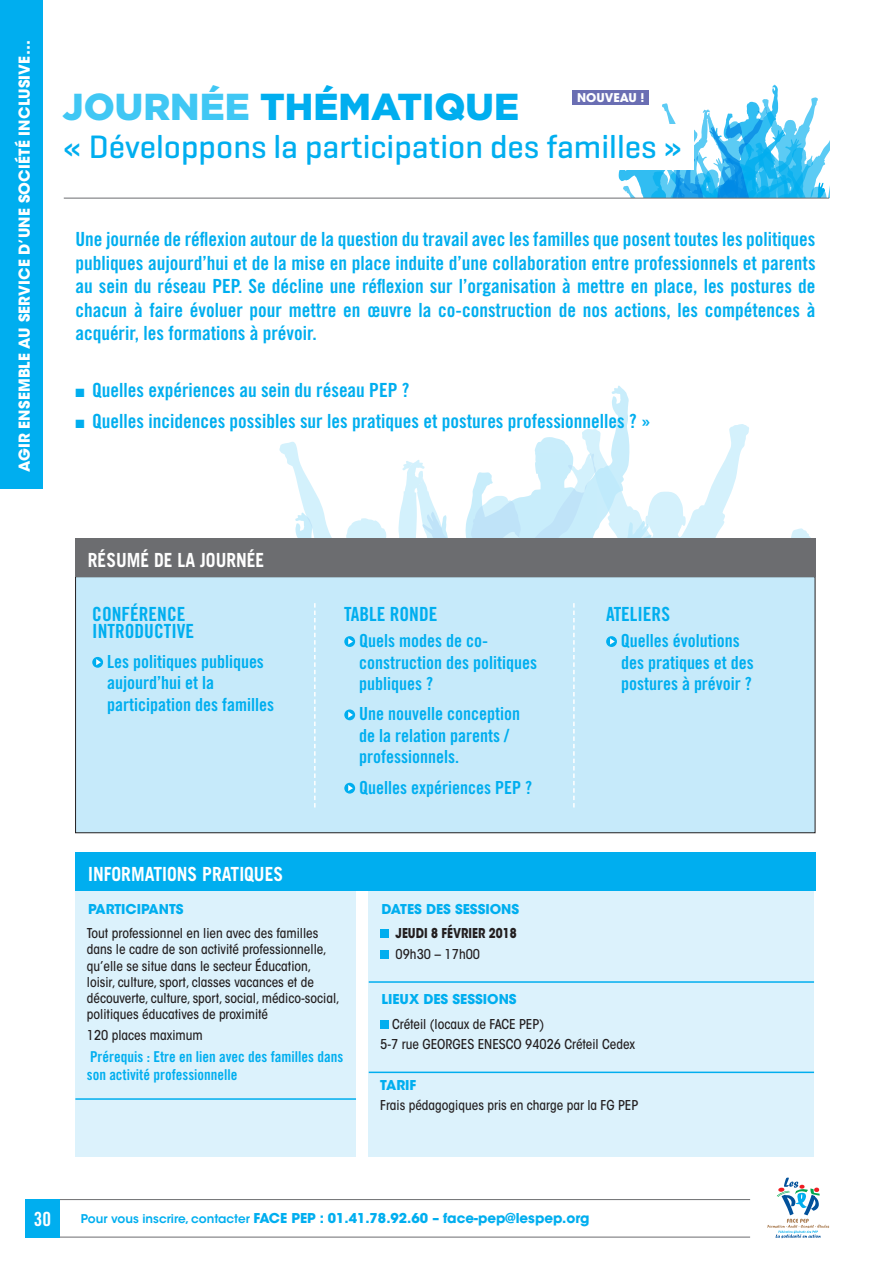
<style>
.page{position:relative;width:893px;height:1263px;background:#fff}
.page>*{position:absolute;margin:0;border:0;box-sizing:border-box;transform-origin:0 0}
.t1{font:900 37.5px "Gotham";color:#00aeef}
.t2{font:500 33px "Geogrotesque";color:#00aeef}
.t3{font:19.5px/23.4px "Trade Gothic LT Pro Bd Cn 20";color:#00aeef;text-align:justify}
.t4{font:700 19.5px "Trade Gothic LT Pro";color:#fff;scale:.9 1}
.t5{font:19.5px "Trade Gothic LT Pro Bd Cn 20";color:#fff}
.t6{font:18px/21.6px "Trade Gothic LT Pro Bd Cn 20";color:#00aeef}
.t7{font:15px/18px "Trade Gothic LT Pro Bd Cn 20";color:#00aeef}
.t8{font:700 15px "ITC Avant Garde Std";letter-spacing:.01em;color:#fff}
.t9{font:500 condensed 13.5px/16.2px "ITC Avant Garde Std";color:#231f20}
.t10{font:700 13.5px "ITC Avant Garde Std";color:#00aeef}
.t11{font:700 13.5px "ITC Avant Garde Std";color:#231f20;scale:.83 1}
.t12{font:700 12px "ITC Avant Garde Std";color:#fff}
.s1{color:#40c7f4}
.s2{font-weight:600;font-size:12px}
</style>
<div class="page">
<hr style="left:60px;top:1237px;width:690px;height:1px;background:#6c6d70">
<hr style="left:60px;top:1199px;width:690px;height:1px;background:#6c6d70">
<div style="left:26px;top:1199px;width:34px;height:38px;background:#00aeef"></div>
<svg style="left:767px;top:1177px;width:62px;height:61px"></svg>
<svg style="left:619px;top:85px;width:210px;height:113px"></svg>
<div style="left:0;top:0;width:43px;height:489px;background:#00aeef"></div>
<hr style="left:64px;top:198px;width:765px;height:1px;background:#6c6d70">
<svg style="left:541px;top:386px;width:88px;height:55px"></svg>
<svg style="left:582px;top:424px;width:167px;height:17px"></svg>
<div style="left:75px;top:891px;width:281px;height:265px;background:#dcf2fc"></div>
<hr style="left:75px;top:1098px;width:281px;height:2px;background:#00aeef">
<div style="left:369px;top:891px;width:445px;height:266px;background:#dcf2fc"></div>
<hr style="left:369px;top:981px;width:445px;height:2px;background:#00aeef">
<hr style="left:369px;top:1071px;width:445px;height:2px;background:#00aeef">
<div style="left:380px;top:930px;width:9px;height:8px;background:#00aeef"></div>
<div style="left:380px;top:950px;width:9px;height:9px;background:#00aeef"></div>
<div style="left:380px;top:1020px;width:9px;height:8px;background:#00aeef"></div>
<div style="left:599px;top:124px;width:94px;height:46px;background:#fff"></div>
<div style="left:76px;top:577px;width:739px;height:256px;background:#c6eafa"></div>
<div style="left:75px;top:538px;width:740px;height:38px;background:#6c6d70"></div>
<div style="left:92px;top:657px;width:11px;height:11px;background:#00aeef;border-radius:50%"></div>
<svg style="left:96px;top:659px;width:5px;height:6px"></svg>
<svg style="left:149px;top:441px;width:666px;height:366px"></svg>
<div style="left:572px;top:90px;width:77px;height:15px;background:#6a6eb3"></div>
<div style="left:75px;top:852px;width:740px;height:39px;background:#00aeef"></div>
<p class="t8" style="left:15px;top:472px;width:433px;rotate:-90deg">AGIR ENSEMBLE AU SERVICE D’UNE SOCIÉTÉ INCLUSIVE…</p>
<h1 class="t1" style="left:63px;top:85px;width:458px"><span class="s1">JOURNÉE</span> THÉMATIQUE</h1>
<h2 class="t2" style="left:63px;top:126px;width:622px">« Développons la participation des familles »</h2>
<p class="t12" style="left:577px;top:90px;width:69px">NOUVEAU !</p>
<p class="t3" style="left:75px;top:227px;width:742px">Une journée de réflexion autour de la question du travail avec les familles que posent toutes les politiques publiques aujourd’hui et de la mise en place induite d’une collaboration entre professionnels et parents au sein du réseau PEP. Se décline une réflexion sur l’organisation à mettre en place, les postures de chacun à faire évoluer pour mettre en œuvre la co-construction de nos actions, les compétences à acquérir, les formations à prévoir.</p>
<p class="t3" style="left:75px;top:378px;width:335px">■ Quelles expériences au sein du réseau PEP ?</p>
<p class="t3" style="left:75px;top:409px;width:577px">■ Quelles incidences possibles sur les pratiques et postures professionnelles ? »</p>
<p class="t4" style="left:88px;top:548px;width:198px">RÉSUMÉ DE LA JOURNÉE</p>
<p class="t3" style="left:92px;top:606px;width:103px;line-height:16.5px">CONFÉRENCE<br>INTRODUCTIVE</p>
<p class="t6" style="left:107px;top:650px;width:168px">Les politiques publiques aujourd’hui et la participation des familles</p>
<p class="t4" style="left:88px;top:862px;width:218px">INFORMATIONS PRATIQUES</p>
<p class="t3" style="left:344px;top:602px;width:95px">TABLE RONDE</p>
<p class="t6" style="left:359px;top:630px;width:179px">Quels modes de co&shy;construction des politiques publiques ?</p>
<p class="t6" style="left:359px;top:703px;width:162px">Une nouvelle conception de la relation parents / professionnels.</p>
<p class="t6" style="left:359px;top:776px;width:174px">Quelles expériences PEP ?</p>
<p class="t3" style="left:606px;top:602px;width:65px">ATELIERS</p>
<p class="t6" style="left:621px;top:630px;width:134px">Quelles évolutions des pratiques et des postures à prévoir ?</p>
<p class="t10" style="left:88px;top:900px;width:97px">PARTICIPANTS</p>
<p class="t9" style="left:87px;top:925px;width:254px">Tout professionnel en lien avec des familles dans le cadre de son activité professionnelle, qu’elle se situe dans le secteur Éducation, loisir, culture, sport, classes vacances et de découverte, culture, sport, social, médico-social, politiques éducatives de proximité</p>
<p class="t9" style="left:87px;top:1027px;width:118px">120 places maximum</p>
<p class="t7" style="left:87px;top:1047px;width:258px">Prérequis : Etre en lien avec des familles dans son activité professionnelle</p>
<p class="t10" style="left:382px;top:900px;width:139px">DATES DES SESSIONS</p>
<p class="t11" style="left:396px;top:924px;width:147px">JEUDI 8 FÉVRIER 2018</p>
<p class="t9" style="left:396px;top:946px;width:86px">09h30 – 17h00</p>
<p class="t10" style="left:382px;top:990px;width:137px">LIEUX DES SESSIONS</p>
<p class="t9" style="left:380px;top:1013px;width:256px;line-height:20.4px;text-indent:12px">Créteil (locaux de FACE PEP)<br>5-7 rue GEORGES ENESCO 94026 Créteil Cedex</p>
<p class="t10" style="left:380px;top:1076px;width:38px">TARIF</p>
<p class="t9" style="left:380px;top:1097px;width:260px">Frais pédagogiques pris en charge par la FG PEP</p>
<p class="t5" style="left:34px;top:1207px;width:19px">30</p>
<p class="t10" style="left:81px;top:1209px;width:510px"><span class="s2">Pour vous inscrire, contacter</span> FACE PEP : 01.41.78.92.60 – face-pep@lespep.org</p>
</div>
